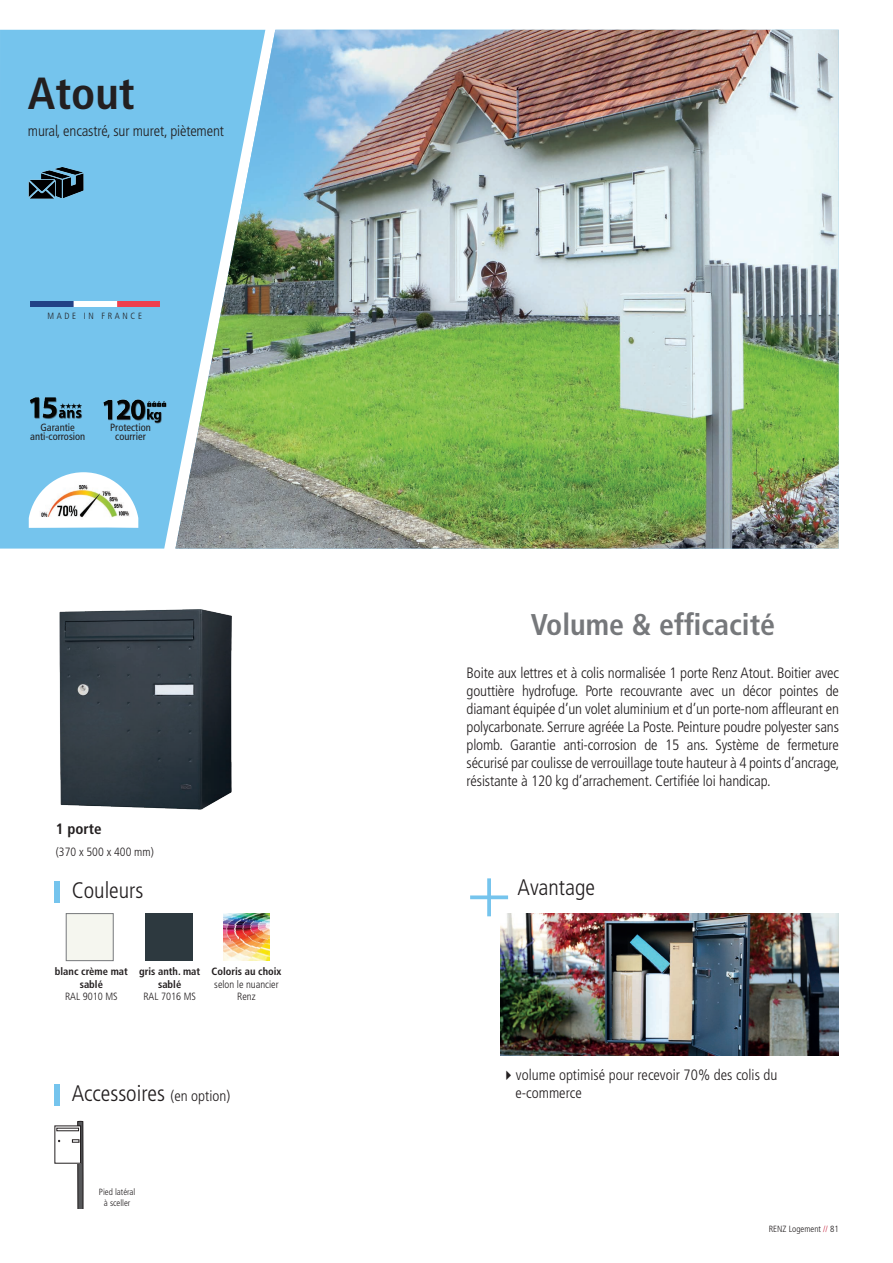
<style>
.page{position:relative;width:893px;height:1263px;background:#fff}
.page>*{position:absolute;margin:0;border:0;box-sizing:border-box;transform-origin:0 0}
.t1{font:300 condensed 75px "Frutiger LT Pro";color:#75c4ed}
.Titre_principal{font:700 condensed 45px "Frutiger LT Pro";color:#231f20}
.Titre_principal-2{font:700 condensed 30px "Frutiger LT Pro";color:#76787b}
.Titre_principal-3{font:300 condensed 22.5px "Frutiger LT Pro";color:#231f20}
.Titre_intermédiaire{font:300 condensed 22.5px "Frutiger LT Pro";color:#231f20}
.Description{font:300 condensed 15px/18px "Frutiger LT Pro";letter-spacing:-.01em;color:#231f20;text-align:justify}
.Plus_texte{font:300 condensed 15px "Frutiger LT Pro";color:#231f20}
.Titre_intermédiaire-2{font:700 condensed 15px "Frutiger LT Pro";color:#231f20}
.Titre_intermédiaire-3{font:300 condensed 12px "Frutiger LT Pro";color:#231f20}
.t2{font:300 condensed 10.5px/12.6px "Frutiger LT Pro";color:#231f20;text-align:center}
.t3{font:condensed 10.5px "Frutiger LT Pro";color:#231f20}
.t4{font:700 condensed 10.5px/12.6px "Frutiger LT Pro";color:#231f20;text-align:center}
.t5{font:300 condensed 9px "Frutiger LT Pro";color:#231f20}
.t6{font:300 condensed 9px "Frutiger LT Pro";letter-spacing:.3em;color:#231f20}
.s1{font-weight:700}
.s2{font-size:15px}
.s3{color:#c51a35}
</style>
<div class="page">
<div style="left:0;top:30px;width:175px;height:519px;background:#75c4ed"></div>
<img style="left:29px;top:472px;width:109px;height:56px">
<img style="left:175px;top:30px;width:664px;height:519px">
<img style="left:501px;top:914px;width:338px;height:141px">
<div style="left:54px;top:1084px;width:6px;height:22px;background:#75c4ed"></div>
<img style="left:96px;top:396px;width:72px;height:27px">
<img style="left:28px;top:396px;width:60px;height:27px">
<img style="left:28px;top:165px;width:62px;height:34px">
<svg style="left:72px;top:1121px;width:11px;height:88px"></svg>
<img style="left:59px;top:609px;width:173px;height:201px">
<img style="left:30px;top:302px;width:130px;height:4px">
<div style="left:54px;top:881px;width:6px;height:22px;background:#75c4ed"></div>
<div style="left:66px;top:913px;width:47px;height:48px;background:#f5f6ef;border:1px solid #76787b"></div>
<div style="left:146px;top:913px;width:47px;height:48px;background:#2d393f"></div>
<img style="left:223px;top:913px;width:47px;height:48px">
<p class="Titre_principal" style="left:28px;top:67px;width:108px">Atout</p>
<p class="Description" style="left:28px;top:122px;width:198px">mural, encastré, sur muret, piètement</p>
<p class="t6" style="left:47px;top:311px;width:96px">MADE IN FRANCE</p>
<p class="t3" style="left:41px;top:422px;width:36px">Garantie</p>
<p class="t3" style="left:30px;top:431px;width:57px">anti-corrosion</p>
<p class="t3" style="left:110px;top:422px;width:42px">Protection</p>
<p class="t3" style="left:115px;top:431px;width:32px">courrier</p>
<p class="Titre_intermédiaire-2" style="left:56px;top:820px;width:47px">1 porte</p>
<p class="Titre_intermédiaire-3" style="left:56px;top:845px;width:100px">(370 x 500 x 400 mm)</p>
<p class="Titre_principal-2" style="left:531px;top:606px;width:246px">Volume &amp; efficacité</p>
<p class="Description" style="left:467px;top:663px;width:374px">Boite aux lettres et à colis normalisée 1 porte Renz Atout. Boitier avec gouttière hydrofuge. Porte recouvrante avec un décor pointes de diamant équipée d’un volet aluminium et d’un porte-nom affleurant en polycarbonate. Serrure agréée La Poste. Peinture poudre polyester sans plomb. Garantie anti-corrosion de 15 ans. Système de fermeture sécurisé par coulisse de verrouillage toute hauteur à 4 points d’ancrage, résistante à 120 kg d’arrachement. Certifiée loi handicap.</p>
<p class="Titre_principal-3" style="left:72px;top:877px;width:73px">Couleurs</p>
<p class="t1" style="left:467px;top:847px;width:46px">+</p>
<p class="Titre_intermédiaire" style="left:518px;top:874px;width:79px">Avantage</p>
<p class="t4" style="left:55px;top:965px;width:74px">blanc crème mat sablé</p>
<p class="t2" style="left:65px;top:990px;width:54px">RAL 9010 MS</p>
<p class="t4" style="left:139px;top:965px;width:63px">gris anth. mat sablé</p>
<p class="t2" style="left:143px;top:990px;width:54px">RAL 7016 MS</p>
<p class="t2" style="left:212px;top:965px;width:71px"><span class="s1">Coloris au choix </span>selon le nuancier<br>Renz</p>
<p class="Titre_principal-3" style="left:72px;top:1080px;width:160px">Accessoires <span class="s2">(en option)</span></p>
<p class="t5" style="left:99px;top:1187px;width:38px">Pied latéral</p>
<p class="t5" style="left:104px;top:1197px;width:28px">à sceller</p>
<p class="Plus_texte" style="left:501px;top:1066px;width:278px">✔volume optimisé pour recevoir 70% des colis du</p>
<p class="Plus_texte" style="left:515px;top:1084px;width:68px">e-commerce</p>
<p class="t5" style="left:769px;top:1224px;width:71px">RENZ Logement <span class="s3">//</span> 81</p>
</div>
